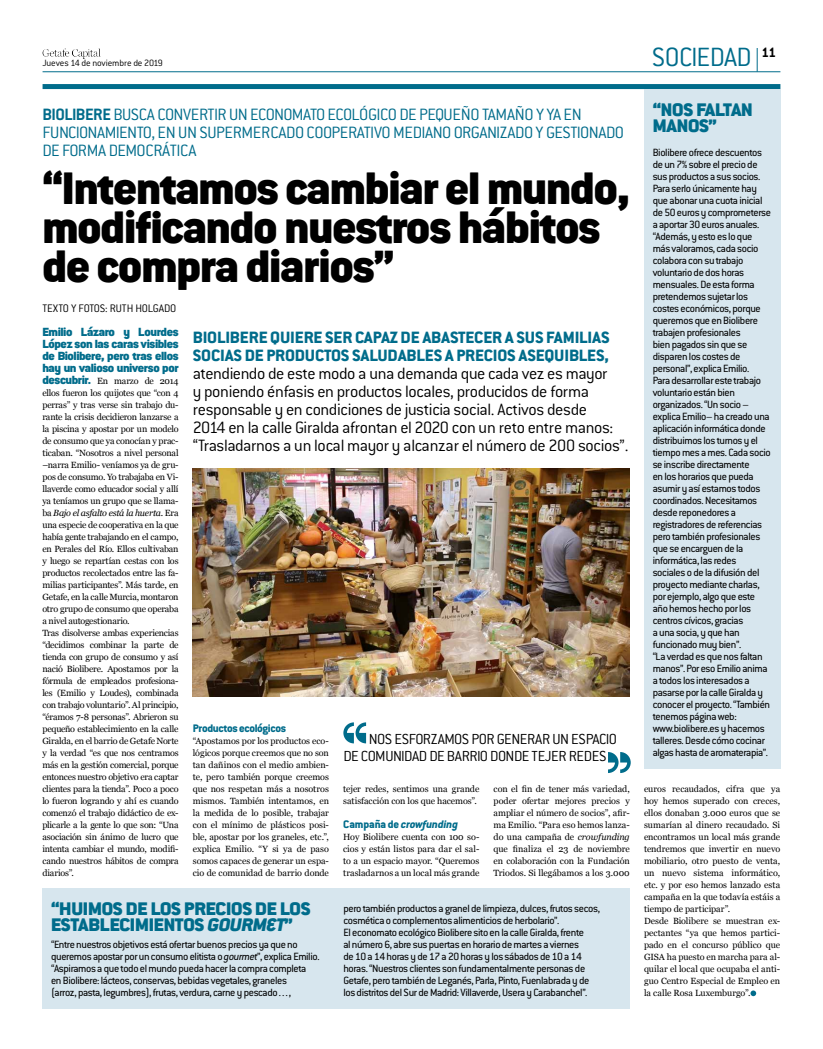
<style>
.page{position:relative;width:823px;height:1049px;background:#fff}
.page>*{position:absolute;margin:0;border:0;box-sizing:border-box;transform-origin:0 0}
.t1{font:900 50px/39px "Conduit ITC Std";letter-spacing:-.02em;color:#000}
.t2{font:300 29px "Conduit ITC Std";letter-spacing:-.02em;color:#006c8b}
.t3{font:900 20px/16px "Conduit ITC Std";letter-spacing:-.01em;color:#006c8b}
.t4{font:300 18px/18px "Conduit ITC Std";letter-spacing:-.025em;color:#000}
.t5{font:300 18px/18px "Conduit ITC Std";letter-spacing:-.03em;color:#006c8b}
.t6{font:800 18px/18px "Conduit ITC Std";letter-spacing:-.01em;color:#006c8b}
.t7{font:300 16px/17px "Conduit ITC Std";letter-spacing:-.03em;color:#000}
.t8{font:700 15px "Conduit ITC Std";color:#000}
.t9{font:900 13px/12px "Conduit ITC Std";letter-spacing:-.03em;color:#006c8b;text-align:justify}
.t10{font:300 12px "Conduit ITC Std";letter-spacing:-.015em;color:#000}
.t11{font:italic 800 12px "Conduit ITC Std";letter-spacing:-.005em;color:#006c8b}
.t12{font:800 12px "Conduit ITC Std";letter-spacing:-.025em;color:#006c8b}
.t13{font:11.5px/12px "Conduit ITC Std";letter-spacing:-.03em;color:#000}
.t14{font:300 10px "Conduit ITC Std";letter-spacing:-.015em;color:#000}
.t15{font:9px/12px "Georgia";letter-spacing:-.015em;color:#000}
.s1{font-weight:700}
.s2{font-family:"Conduit ITC Std";font-weight:900;font-size:13px;color:#006c8b}
.s3{font-style:italic}
.s4{font-style:normal}
</style>
<div class="page">
<hr style="left:43px;top:72px;width:737px;height:1px;background:#006c8b">
<img style="left:43px;top:49px;width:58px;height:10px">
<div style="left:43px;top:84px;width:737px;height:5px;background:#006c8b"></div>
<svg style="left:756px;top:48px;width:1px;height:24px"></svg>
<svg style="left:750px;top:990px;width:5px;height:6px"></svg>
<div style="left:643px;top:89px;width:137px;height:679px;background:#d7e6ee"></div>
<div style="left:43px;top:888px;width:586px;height:120px;background:#d7e6ee"></div>
<img style="left:193px;top:468px;width:436px;height:228px">
<svg style="left:343px;top:722px;width:23px;height:21px"></svg>
<svg style="left:608px;top:752px;width:22px;height:21px"></svg>
<p class="t14" style="left:43px;top:57px;width:122px">Jueves 14 de noviembre de 2019</p>
<h2 class="t2" style="left:651px;top:40px;width:101px">SOCIEDAD</h2>
<h3 class="t8" style="left:761px;top:44px;width:16px">11</h3>
<h3 class="t3" style="left:652px;top:102px;width:101px">“NOS FALTAN<br>MANOS”</h3>
<p class="t13" style="left:652px;top:146px;width:120px">Biolibere ofrece descuentos de un 7% sobre el precio de sus productos a sus socios.<br>Para serlo únicamente hay que abonar una cuota inicial de 50 euros y comprometerse a aportar 30 euros anuales. “Además, y esto es lo que más valoramos, cada socio colabora con su trabajo voluntario de dos horas mensuales. De esta forma pretendemos sujetar los costes económicos, porque queremos que en Biolibere trabajen profesionales<br>bien pagados sin que se disparen los costes de personal”, explica Emilio.<br>Para desarrollar este trabajo voluntario están bien organizados. “Un socio – explica Emilio– ha creado una aplicación informática donde distribuimos los turnos y el tiempo mes a mes. Cada socio se inscribe directamente<br>en los horarios que pueda asumir y así estamos todos coordinados. Necesitamos desde reponedores a registradores de referencias pero también profesionales que se encarguen de la informática, las redes sociales o de la difusión del proyecto mediante charlas, por ejemplo, algo que este año hemos hecho por los centros cívicos, gracias<br>a una socia, y que han funcionado muy bien”.<br>“La verdad es que nos faltan manos”. Por eso Emilio anima a todos los interesados a pasarse por la calle Giralda y conocer el proyecto. “También tenemos página web: www.biolibere.es y hacemos talleres. Desde cómo cocinar algas hasta de aromaterapia”.</p>
<h3 class="t5" style="left:42px;top:105px;width:583px"><span class="s1">BIOLIBERE</span> BUSCA CONVERTIR UN ECONOMATO ECOLÓGICO DE PEQUEÑO TAMAÑO Y YA EN<br>FUNCIONAMIENTO, EN UN SUPERMERCADO COOPERATIVO MEDIANO ORGANIZADO Y GESTIONADO<br>DE FORMA DEMOCRÁTICA</h3>
<h1 class="t1" style="left:42px;top:169px;width:588px">“Intentamos cambiar el mundo, modificando nuestros hábitos de compra diarios”</h1>
<h3 class="t10" style="left:42px;top:301px;width:135px">TEXTO Y FOTOS: RUTH HOLGADO</h3>
<h3 class="t9" style="left:42px;top:326px;width:138px">Emilio Lázaro y Lourdes López son las caras visibles de Biolibere, pero tras ellos hay un valioso universo por</h3>
<p class="t15" style="left:42px;top:375px;width:138px"><span class="s2">descubrir.</span> En marzo de 2014 ellos fueron los quijotes que “con 4 perras” y tras verse sin trabajo du&shy;rante la crisis decidieron lanzarse a la piscina y apostar por un modelo de consumo que ya conocían y prac&shy;ticaban. “Nosotros a nivel personal –narra Emilio- veníamos ya de gru&shy;pos de consumo. Yo trabajaba en Vi&shy;llaverde como educador social y allí ya teníamos un grupo que se llama&shy;ba <span class="s3">Bajo el asfalto está la huerta</span>. Era una especie de cooperativa en la que había gente trabajando en el campo, en Perales del Río. Ellos cultivaban y luego se repartían cestas con los productos recolectados entre las fa&shy;milias participantes”. Más tarde, en Getafe, en la calle Murcia, montaron otro grupo de consumo que operaba a nivel autogestionario.<br>Tras disolverse ambas experiencias “decidimos combinar la parte de tienda con grupo de consumo y así nació Biolibere. Apostamos por la fórmula de empleados profesiona&shy;les (Emilio y Loudes), combinada con trabajo voluntario”. Al principio, “éramos 7-8 personas”. Abrieron su pequeño establecimiento en la calle Giralda, en el barrio de Getafe Norte y la verdad “es que nos centramos más en la gestión comercial, porque entonces nuestro objetivo era captar clientes para la tienda”. Poco a poco lo fueron logrando y ahí es cuando comenzó el trabajo didáctico de ex&shy;plicarle a la gente lo que son: “Una asociación sin ánimo de lucro que intenta cambiar el mundo, modifi&shy;cando nuestros hábitos de compra diarios”.</p>
<h3 class="t6" style="left:193px;top:328px;width:418px">BIOLIBERE QUIERE SER CAPAZ DE ABASTECER A SUS FAMILIAS<br>SOCIAS DE PRODUCTOS SALUDABLES A PRECIOS ASEQUIBLES,</h3>
<p class="t4" style="left:193px;top:364px;width:437px">atendiendo de este modo a una demanda que cada vez es mayor<br>y poniendo énfasis en productos locales, producidos de forma responsable y en condiciones de justicia social. Activos desde<br>2014 en la calle Giralda afrontan el 2020 con un reto entre manos: “Trasladarnos a un local mayor y alcanzar el número de 200 socios”.</p>
<h3 class="t12" style="left:193px;top:721px;width:95px">Productos ecológicos</h3>
<p class="t15" style="left:193px;top:735px;width:138px;text-align:justify">“Apostamos por los productos eco&shy;lógicos porque creemos que no son tan dañinos con el medio ambien&shy;te, pero también porque creemos que nos respetan más a nosotros mismos. También intentamos, en la medida de lo posible, trabajar con el mínimo de plásticos posi&shy;ble, apostar por los graneles, etc.”, explica Emilio. “Y si ya de paso somos capaces de generar un espa&shy;cio de comunidad de barrio donde</p>
<h3 class="t7" style="left:343px;top:730px;width:275px;text-indent:26px">NOS ESFORZAMOS POR GENERAR UN ESPACIO<br>DE COMUNIDAD DE BARRIO DONDE TEJER REDES</h3>
<p class="t15" style="left:493px;top:783px;width:138px;text-align:justify">con el fin de tener más variedad, poder ofertar mejores precios y ampliar el número de socios”, afir&shy;ma Emilio. “Para eso hemos lanza&shy;do una campaña de <span class="s3">crowfunding </span>que finaliza el 23 de noviembre en colaboración con la Fundación Triodos. Si llegábamos a los 3.000</p>
<p class="t15" style="left:643px;top:783px;width:138px">euros recaudados, cifra que ya hoy hemos superado con creces, ellos donaban 3.000 euros que se sumarían al dinero recaudado. Si encontramos un local más grande tendremos que invertir en nuevo mobiliario, otro puesto de venta, un nuevo sistema informático, etc. y por eso hemos lanzado esta campaña en la que todavía estáis a tiempo de participar”.<br>Desde Biolibere se muestran ex&shy;pectantes “ya que hemos partici&shy;pado en el concurso público que<br>GISA ha puesto en marcha para al&shy;quilar el local que ocupaba el anti&shy;guo Centro Especial de Empleo en la calle Rosa Luxemburgo”.</p>
<p class="t15" style="left:343px;top:782px;width:138px">tejer redes, sentimos una grande satisfacción con los que hacemos”.</p>
<h3 class="t11" style="left:343px;top:817px;width:116px"><span class="s4">Campaña de</span> crowfunding</h3>
<p class="t15" style="left:343px;top:831px;width:138px;text-align:justify">Hoy Biolibere cuenta con 100 so&shy;cios y están listos para dar el sal&shy;to a un espacio mayor. “Queremos trasladarnos a un local más grande</p>
<h3 class="t3" style="left:51px;top:901px;width:261px">“HUIMOS DE LOS PRECIOS DE LOS<br>ESTABLECIMIENTOS <span class="s3">GOURMET</span>”</h3>
<p class="t13" style="left:51px;top:938px;width:270px">“Entre nuestros objetivos está ofertar buenos precios ya que no queremos apostar por un consumo elitista o <span class="s3">gourmet</span>”, explica Emilio. “Aspiramos a que todo el mundo pueda hacer la compra completa en Biolibere: lácteos, conservas, bebidas vegetales, graneles<br>(arroz, pasta, legumbres), frutas, verdura, carne y pescado…,</p>
<p class="t13" style="left:343px;top:902px;width:258px">pero también productos a granel de limpieza, dulces, frutos secos, cosmética o complementos alimenticios de herbolario”.<br>El economato ecológico Biolibere sito en la calle Giralda, frente<br>al número 6, abre sus puertas en horario de martes a viernes<br>de 10 a 14 horas y de 17 a 20 horas y los sábados de 10 a 14 horas. “Nuestros clientes son fundamentalmente personas de Getafe, pero también de Leganés, Parla, Pinto, Fuenlabrada y de los distritos del Sur de Madrid: Villaverde, Usera y Carabanchel”.</p>
</div>
